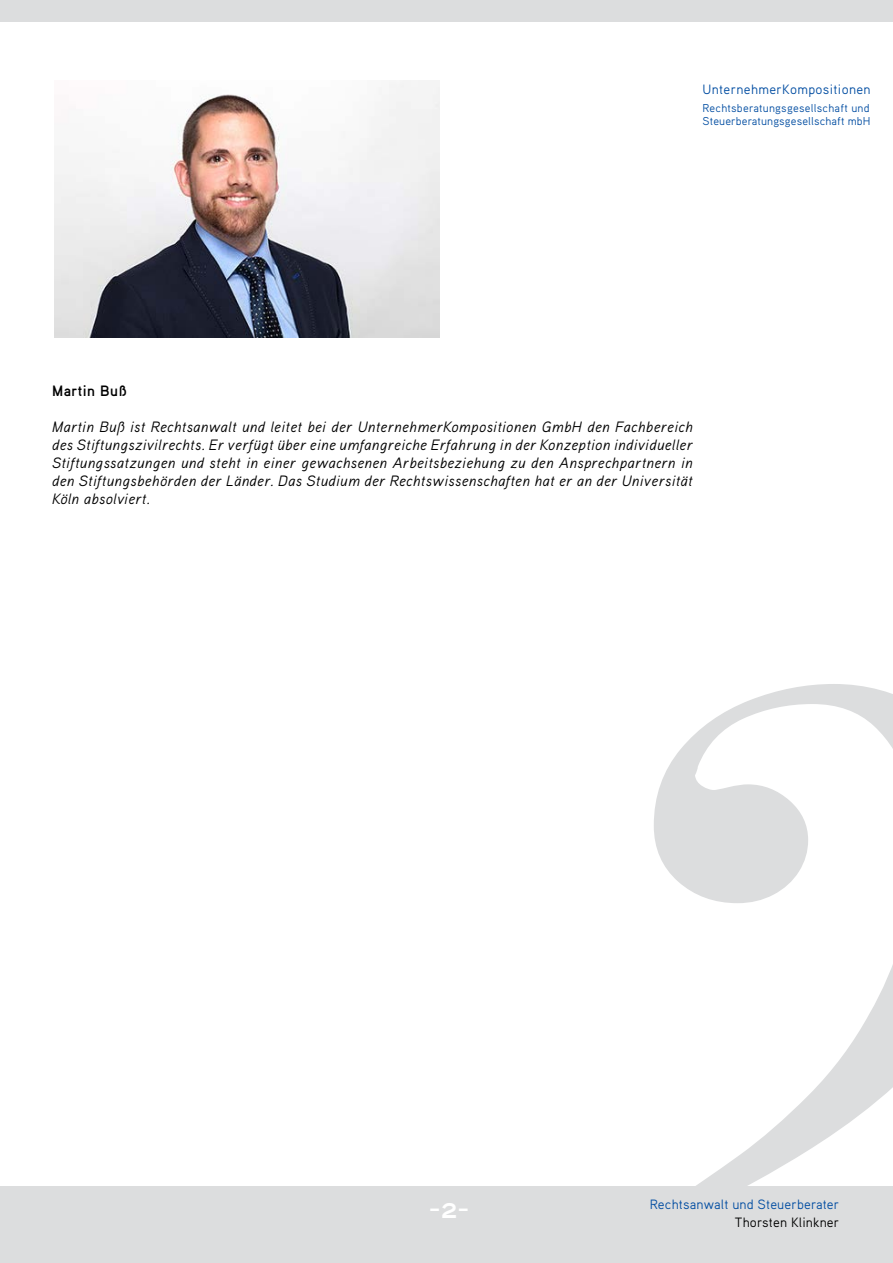
<style>
.page{position:relative;width:893px;height:1263px;background:#fff}
.page>*{position:absolute;margin:0;border:0;box-sizing:border-box;transform-origin:0 0}
.t1{font:30px "Aaux Pro Bold OSF";color:#fff}
.t2{font:italic 15px/18px "Aaux Pro";letter-spacing:.025em;color:#000;text-align:justify}
.t3{font:15px "Aaux Pro Bold OSF";letter-spacing:.025em;color:#000}
.t4{font:13.5px "Aaux Pro Regular OSF";letter-spacing:.01em;color:#034ea2}
.t5{font:13.5px "Aaux Pro Regular OSF";letter-spacing:.01em;color:#000}
.t6{font:11.4px "Aaux Pro Regular OSF";letter-spacing:.01em;color:#034ea2}
</style>
<div class="page">
<svg style="left:654px;top:684px;width:239px;height:502px"></svg>
<div style="left:0;top:1186px;width:893px;height:77px;background:#dcddde"></div>
<div style="left:0;top:0;width:893px;height:21px;background:#dcddde"></div>
<img style="left:54px;top:81px;width:386px;height:257px">
<p class="t4" style="left:702px;top:81px;width:170px">UnternehmerKompositionen</p>
<p class="t6" style="left:702px;top:101px;width:169px">Rechtsberatungsgesellschaft und</p>
<p class="t6" style="left:702px;top:114px;width:169px">Steuerberatungsgesellschaft mbH</p>
<p class="t3" style="left:52px;top:382px;width:77px">Martin Buß</p>
<p class="t2" style="left:52px;top:418px;width:642px">Martin Buß ist Rechtsanwalt und leitet bei der UnternehmerKompositionen GmbH den Fachbereich des Stiftungszivilrechts. Er verfügt über eine umfangreiche Erfahrung in der Konzeption individueller Stiftungssatzungen und steht in einer gewachsenen Arbeitsbeziehung zu den Ansprechpartnern in den Stiftungsbehörden der Länder. Das Studium der Rechtswissenschaften hat er an der Universität Köln absolviert.</p>
<p class="t1" style="left:428px;top:1189px;width:43px">-2-</p>
<p class="t4" style="left:650px;top:1196px;width:191px">Rechtsanwalt und Steuerberater</p>
<p class="t5" style="left:735px;top:1214px;width:106px">Thorsten Klinkner</p>
</div>
